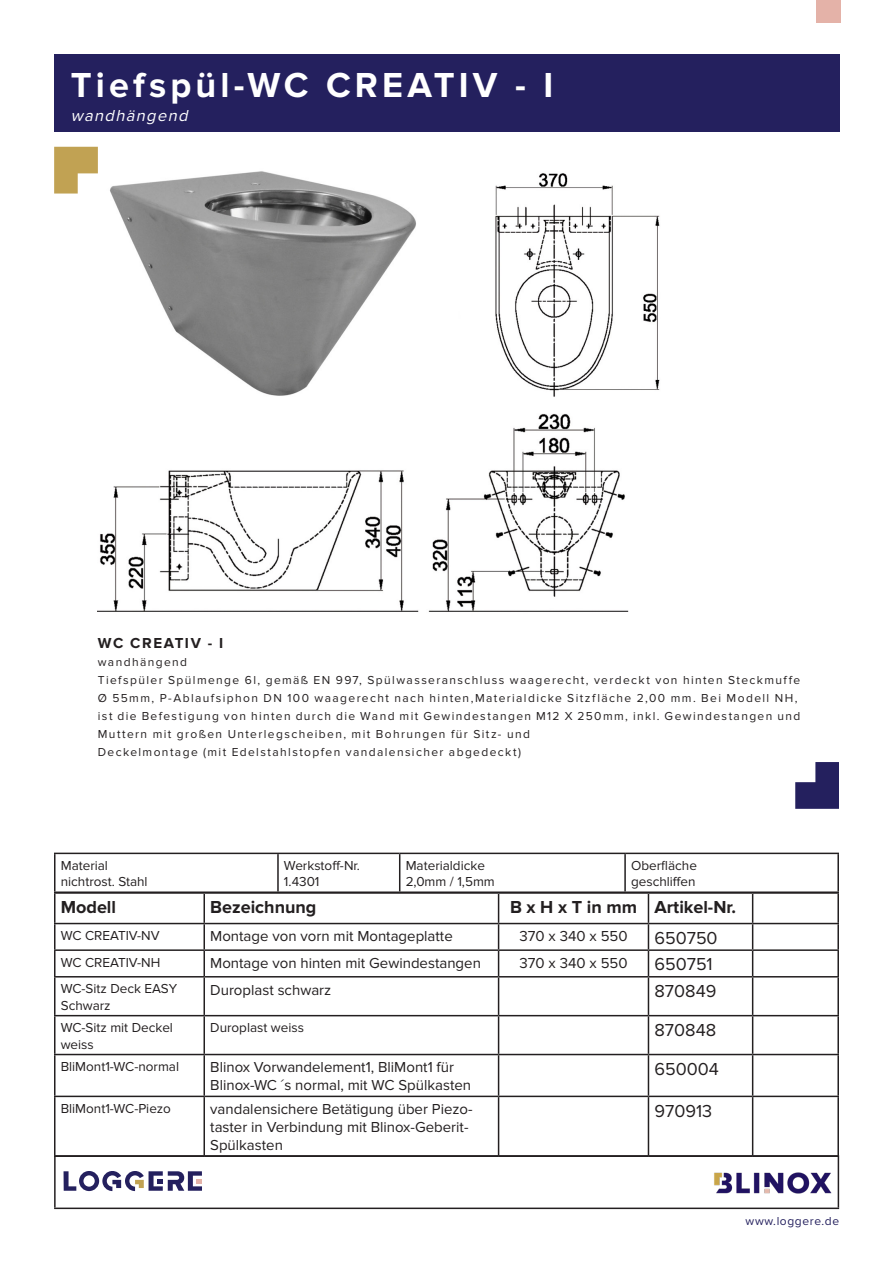
<style>
.page{position:relative;width:893px;height:1263px;background:#fff}
.page>*{position:absolute;margin:0;border:0;box-sizing:border-box;transform-origin:0 0}
.t1{font:700 36px "Proxima Nova";letter-spacing:.115em;color:#fff}
.t2{font:700 18px "Proxima Nova";color:#231f20}
.t3{font:18px "Proxima Nova";color:#231f20}
.t4{font:italic 16.5px "Proxima Nova";color:#fff}
.t5{font:15px/18px "Proxima Nova";color:#231f20}
.t6{font:700 15px "Proxima Nova";letter-spacing:.11em;color:#231f20}
.t7{font:13.5px/16.2px "Proxima Nova";color:#231f20}
.t8{font:12px/18px "Proxima Nova";letter-spacing:.115em;color:#231f20}
.t9{font:12px "Proxima Nova";letter-spacing:.05em;color:#24205e}
</style>
<div class="page">
<img style="left:97px;top:171px;width:563px;height:441px">
<div style="left:54px;top:54px;width:785px;height:78px;background:#24205e"></div>
<hr style="left:54px;top:1157px;width:2px;height:50px;background:#231f20">
<hr style="left:54px;top:1207px;width:785px;height:2px;background:#231f20">
<svg style="left:795px;top:762px;width:44px;height:47px"></svg>
<svg style="left:54px;top:147px;width:44px;height:47px"></svg>
<svg style="left:64px;top:1171px;width:138px;height:20px"></svg>
<img style="left:703px;top:1136px;width:136px;height:74px">
<hr style="left:54px;top:853px;width:224px;height:1px;background:#231f20">
<hr style="left:54px;top:854px;width:2px;height:37px;background:#231f20">
<hr style="left:278px;top:853px;width:122px;height:1px;background:#231f20">
<hr style="left:277px;top:854px;width:2px;height:37px;background:#231f20">
<hr style="left:400px;top:853px;width:225px;height:1px;background:#231f20">
<hr style="left:399px;top:854px;width:1px;height:37px;background:#231f20">
<hr style="left:625px;top:853px;width:214px;height:1px;background:#231f20">
<hr style="left:624px;top:854px;width:2px;height:37px;background:#231f20">
<hr style="left:837px;top:854px;width:2px;height:37px;background:#231f20">
<hr style="left:54px;top:891px;width:224px;height:2px;background:#231f20">
<hr style="left:278px;top:891px;width:122px;height:2px;background:#231f20">
<hr style="left:400px;top:891px;width:225px;height:2px;background:#231f20">
<hr style="left:625px;top:891px;width:214px;height:2px;background:#231f20">
<hr style="left:54px;top:892px;width:150px;height:2px;background:#231f20">
<hr style="left:54px;top:894px;width:2px;height:29px;background:#231f20">
<hr style="left:204px;top:892px;width:295px;height:2px;background:#231f20">
<hr style="left:203px;top:894px;width:2px;height:29px;background:#231f20">
<hr style="left:499px;top:892px;width:149px;height:2px;background:#231f20">
<hr style="left:648px;top:892px;width:105px;height:2px;background:#231f20">
<hr style="left:753px;top:892px;width:86px;height:2px;background:#231f20">
<hr style="left:837px;top:894px;width:2px;height:29px;background:#231f20">
<hr style="left:54px;top:923px;width:150px;height:1px;background:#231f20">
<hr style="left:54px;top:924px;width:2px;height:25px;background:#231f20">
<hr style="left:204px;top:923px;width:295px;height:1px;background:#231f20">
<hr style="left:203px;top:924px;width:2px;height:25px;background:#231f20">
<hr style="left:499px;top:923px;width:149px;height:1px;background:#231f20">
<hr style="left:648px;top:923px;width:105px;height:1px;background:#231f20">
<hr style="left:753px;top:923px;width:86px;height:1px;background:#231f20">
<hr style="left:837px;top:924px;width:2px;height:25px;background:#231f20">
<hr style="left:54px;top:949px;width:150px;height:2px;background:#231f20">
<hr style="left:54px;top:951px;width:2px;height:25px;background:#231f20">
<hr style="left:204px;top:949px;width:295px;height:2px;background:#231f20">
<hr style="left:203px;top:951px;width:2px;height:25px;background:#231f20">
<hr style="left:499px;top:949px;width:149px;height:2px;background:#231f20">
<svg style="left:498px;top:894px;width:1px;height:82px"></svg>
<hr style="left:648px;top:949px;width:105px;height:2px;background:#231f20">
<svg style="left:648px;top:894px;width:1px;height:82px"></svg>
<hr style="left:753px;top:949px;width:86px;height:2px;background:#231f20">
<svg style="left:752px;top:894px;width:1px;height:82px"></svg>
<hr style="left:837px;top:951px;width:2px;height:25px;background:#231f20">
<hr style="left:54px;top:976px;width:150px;height:1px;background:#231f20">
<hr style="left:54px;top:977px;width:2px;height:38px;background:#231f20">
<hr style="left:204px;top:976px;width:295px;height:1px;background:#231f20">
<hr style="left:203px;top:977px;width:2px;height:38px;background:#231f20">
<hr style="left:499px;top:976px;width:149px;height:1px;background:#231f20">
<hr style="left:498px;top:977px;width:1px;height:38px;background:#231f20">
<hr style="left:648px;top:976px;width:105px;height:1px;background:#231f20">
<hr style="left:648px;top:977px;width:1px;height:38px;background:#231f20">
<hr style="left:753px;top:976px;width:86px;height:1px;background:#231f20">
<hr style="left:752px;top:977px;width:1px;height:38px;background:#231f20">
<hr style="left:837px;top:977px;width:2px;height:38px;background:#231f20">
<hr style="left:54px;top:1015px;width:150px;height:1px;background:#231f20">
<hr style="left:54px;top:1016px;width:2px;height:38px;background:#231f20">
<hr style="left:204px;top:1015px;width:295px;height:1px;background:#231f20">
<hr style="left:203px;top:1016px;width:2px;height:38px;background:#231f20">
<hr style="left:499px;top:1015px;width:149px;height:1px;background:#231f20">
<hr style="left:498px;top:1016px;width:1px;height:38px;background:#231f20">
<hr style="left:648px;top:1015px;width:105px;height:1px;background:#231f20">
<hr style="left:648px;top:1016px;width:1px;height:38px;background:#231f20">
<hr style="left:753px;top:1015px;width:86px;height:1px;background:#231f20">
<hr style="left:752px;top:1016px;width:1px;height:38px;background:#231f20">
<hr style="left:837px;top:1016px;width:2px;height:38px;background:#231f20">
<hr style="left:54px;top:1054px;width:150px;height:1px;background:#231f20">
<hr style="left:54px;top:1055px;width:2px;height:40px;background:#231f20">
<hr style="left:204px;top:1054px;width:295px;height:1px;background:#231f20">
<hr style="left:203px;top:1055px;width:2px;height:40px;background:#231f20">
<hr style="left:499px;top:1054px;width:149px;height:1px;background:#231f20">
<hr style="left:498px;top:1055px;width:1px;height:40px;background:#231f20">
<hr style="left:648px;top:1054px;width:105px;height:1px;background:#231f20">
<hr style="left:648px;top:1055px;width:1px;height:40px;background:#231f20">
<hr style="left:753px;top:1054px;width:86px;height:1px;background:#231f20">
<hr style="left:752px;top:1055px;width:1px;height:40px;background:#231f20">
<hr style="left:837px;top:1055px;width:2px;height:40px;background:#231f20">
<hr style="left:54px;top:1095px;width:150px;height:2px;background:#231f20">
<hr style="left:54px;top:1097px;width:2px;height:58px;background:#231f20">
<hr style="left:204px;top:1095px;width:295px;height:2px;background:#231f20">
<hr style="left:203px;top:1097px;width:2px;height:58px;background:#231f20">
<hr style="left:499px;top:1095px;width:149px;height:2px;background:#231f20">
<hr style="left:498px;top:1097px;width:1px;height:58px;background:#231f20">
<hr style="left:648px;top:1095px;width:105px;height:2px;background:#231f20">
<hr style="left:648px;top:1097px;width:1px;height:58px;background:#231f20">
<hr style="left:753px;top:1095px;width:86px;height:2px;background:#231f20">
<hr style="left:752px;top:1097px;width:1px;height:58px;background:#231f20">
<hr style="left:837px;top:1097px;width:2px;height:58px;background:#231f20">
<hr style="left:54px;top:1155px;width:150px;height:2px;background:#231f20">
<hr style="left:204px;top:1155px;width:295px;height:2px;background:#231f20">
<hr style="left:499px;top:1155px;width:149px;height:2px;background:#231f20">
<hr style="left:648px;top:1155px;width:105px;height:2px;background:#231f20">
<hr style="left:753px;top:1155px;width:86px;height:2px;background:#231f20">
<div style="left:817px;top:0;width:24px;height:22px;background:#e4b2a8"></div>
<p class="t1" style="left:71px;top:64px;width:484px">Tiefspül-WC CREATIV - I</p>
<p class="t4" style="left:71px;top:106px;width:122px">wandhängend</p>
<p class="t6" style="left:98px;top:634px;width:127px">WC CREATIV - I</p>
<p class="t8" style="left:98px;top:653px;width:704px">wandhängend<br>Tiefspüler Spülmenge 6l, gemäß EN 997, Spülwasseranschluss waagerecht, verdeckt von hinten Steckmuffe Ø 55mm, P-Ablaufsiphon DN 100 waagerecht nach hinten,Materialdicke Sitzfläche 2,00 mm. Bei Modell NH, ist die Befestigung von hinten durch die Wand mit Gewindestangen M12 X 250mm, inkl. Gewindestangen und Muttern mit großen Unterlegscheiben, mit Bohrungen für Sitz- und<br>Deckelmontage (mit Edelstahlstopfen vandalensicher abgedeckt)</p>
<p class="t7" style="left:61px;top:858px;width:88px">Material nichtrost. Stahl</p>
<p class="t7" style="left:284px;top:858px;width:78px">Werkstoff-Nr.<br>1.4301</p>
<p class="t7" style="left:406px;top:858px;width:91px">Materialdicke<br>2,0mm / 1,5mm</p>
<p class="t7" style="left:631px;top:858px;width:67px">Oberfläche geschliffen</p>
<p class="t2" style="left:61px;top:897px;width:57px">Modell</p>
<p class="t2" style="left:210px;top:897px;width:108px">Bezeichnung</p>
<p class="t2" style="left:510px;top:897px;width:227px">B x H x T in mm Artikel-Nr.</p>
<p class="t7" style="left:61px;top:928px;width:100px">WC CREATIV-NV</p>
<p class="t5" style="left:210px;top:928px;width:244px">Montage von vorn mit Montageplatte</p>
<p class="t5" style="left:519px;top:928px;width:110px">370 x 340 x 550</p>
<p class="t3" style="left:654px;top:927px;width:65px">650750</p>
<p class="t7" style="left:61px;top:954px;width:101px">WC CREATIV-NH</p>
<p class="t5" style="left:210px;top:954px;width:272px">Montage von hinten mit Gewindestangen</p>
<p class="t5" style="left:519px;top:954px;width:110px">370 x 340 x 550</p>
<p class="t3" style="left:654px;top:954px;width:60px">650751</p>
<p class="t7" style="left:61px;top:981px;width:118px">WC-Sitz Deck EASY<br>Schwarz</p>
<p class="t5" style="left:210px;top:981px;width:123px">Duroplast schwarz</p>
<p class="t3" style="left:654px;top:981px;width:63px">870849</p>
<p class="t7" style="left:61px;top:1020px;width:114px">WC-Sitz mit Deckel weiss</p>
<p class="t7" style="left:210px;top:1020px;width:95px">Duroplast weiss</p>
<p class="t3" style="left:654px;top:1019px;width:63px">870848</p>
<p class="t7" style="left:61px;top:1059px;width:120px">BliMont1-WC-normal</p>
<p class="t5" style="left:210px;top:1058px;width:262px">Blinox Vorwandelement1, BliMont1 für<br>Blinox-WC ´s normal, mit WC Spülkasten</p>
<p class="t3" style="left:654px;top:1058px;width:66px">650004</p>
<p class="t7" style="left:61px;top:1101px;width:112px">BliMont1-WC-Piezo</p>
<p class="t5" style="left:210px;top:1100px;width:264px">vandalensichere Betätigung über Piezo&shy;taster in Verbindung mit Blinox-Geberit-<br>Spülkasten</p>
<p class="t3" style="left:654px;top:1100px;width:59px">970913</p>
<p class="t9" style="left:746px;top:1214px;width:95px">www.loggere.de</p>
</div>
